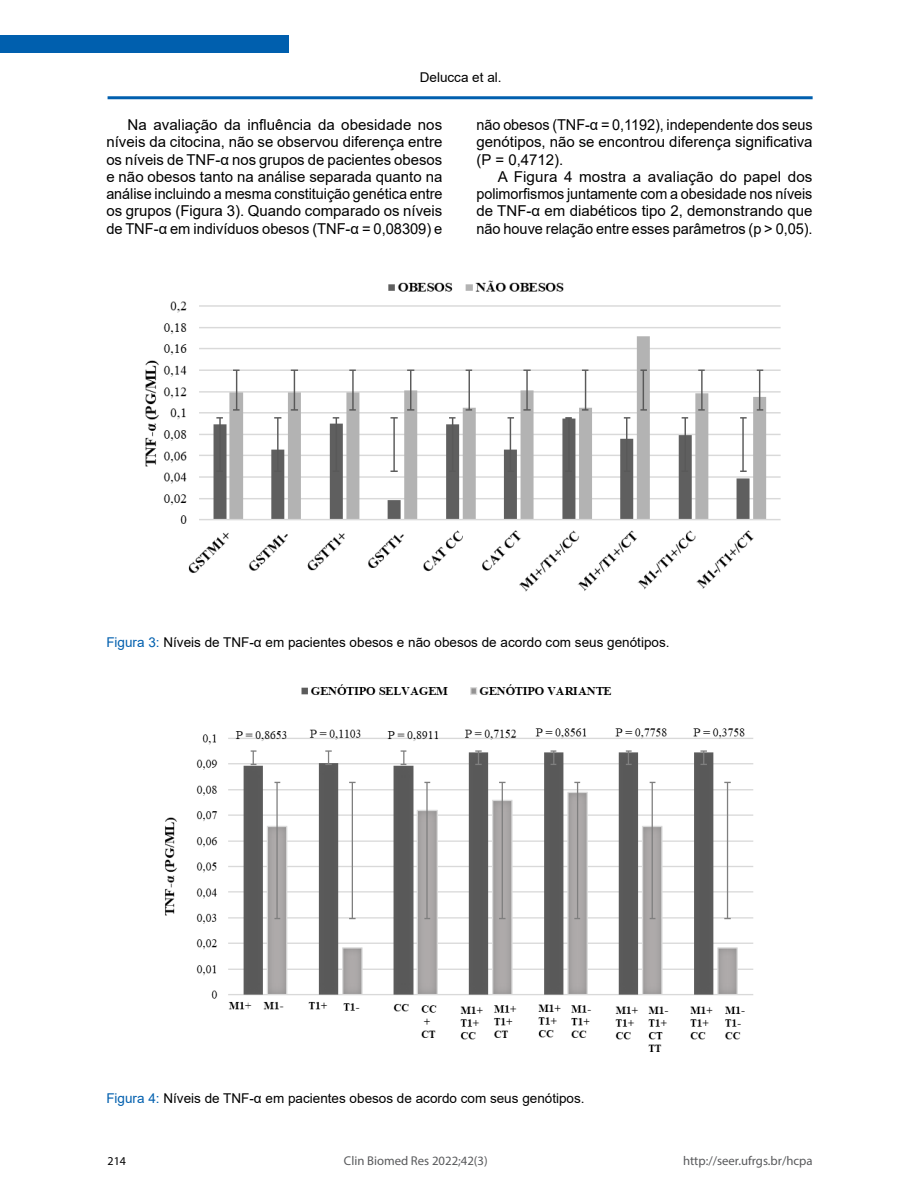
<style>
.page{position:relative;width:919px;height:1191px;background:#fff}
.page>*{position:absolute;margin:0;border:0;box-sizing:border-box;transform-origin:0 0}
.t1{font:15px/17.2px "Arial";color:#000;text-align:justify}
.t2{font:15px/17.2px "Arial";color:#000;text-align:justify;scale:.96 1}
.t3{font:13.5px "Arial";color:#000}
.t4{font:12.75px "Myriad Pro";color:#58595b}
.t5{font:12px "Myriad Pro";color:#000}
.s1{color:#005fae}
</style>
<div class="page">
<div style="left:0;top:35px;width:288px;height:18px;background:#005fae"></div>
<hr style="left:108px;top:96px;width:704px;height:3px;background:#005fae">
<img style="left:145px;top:280px;width:636px;height:312px">
<img style="left:165px;top:684px;width:589px;height:368px">
<p class="t3" style="left:420px;top:68px;width:83px">Delucca et al.</p>
<p class="t1" style="left:106px;top:116px;width:338px;text-indent:21px">Na avaliação da influência da obesidade nos níveis da citocina, não se observou diferença entre os níveis de TNF-α nos grupos de pacientes obesos e não obesos tanto na análise separada quanto na análise incluindo a mesma constituição genética entre os grupos (Figura 3). Quando comparado os níveis de TNF-α em indivíduos obesos (TNF-α = 0,08309) e</p>
<p class="t2" style="left:476px;top:116px;width:351px">não obesos (TNF-α = 0,1192), independente dos seus genótipos, não se encontrou diferença significativa (P = 0,4712).</p>
<p class="t1" style="left:476px;top:168px;width:337px;text-indent:21px">A Figura 4 mostra a avaliação do papel dos polimorfismos juntamente com a obesidade nos níveis de TNF-α em diabéticos tipo 2, demonstrando que não houve relação entre esses parâmetros (p &gt; 0,05).</p>
<p class="t3" style="left:106px;top:632px;width:564px"><span class="s1">Figura 3:</span> Níveis de TNF-α em pacientes obesos e não obesos de acordo com seus genótipos.</p>
<p class="t3" style="left:106px;top:1089px;width:480px"><span class="s1">Figura 4:</span> Níveis de TNF-α em pacientes obesos de acordo com seus genótipos.</p>
<p class="t5" style="left:108px;top:1153px;width:20px">214</p>
<p class="t4" style="left:344px;top:1153px;width:145px">Clin Biomed Res 2022;42(3)</p>
<p class="t4" style="left:683px;top:1153px;width:131px">http://seer.ufrgs.br/hcpa</p>
</div>
